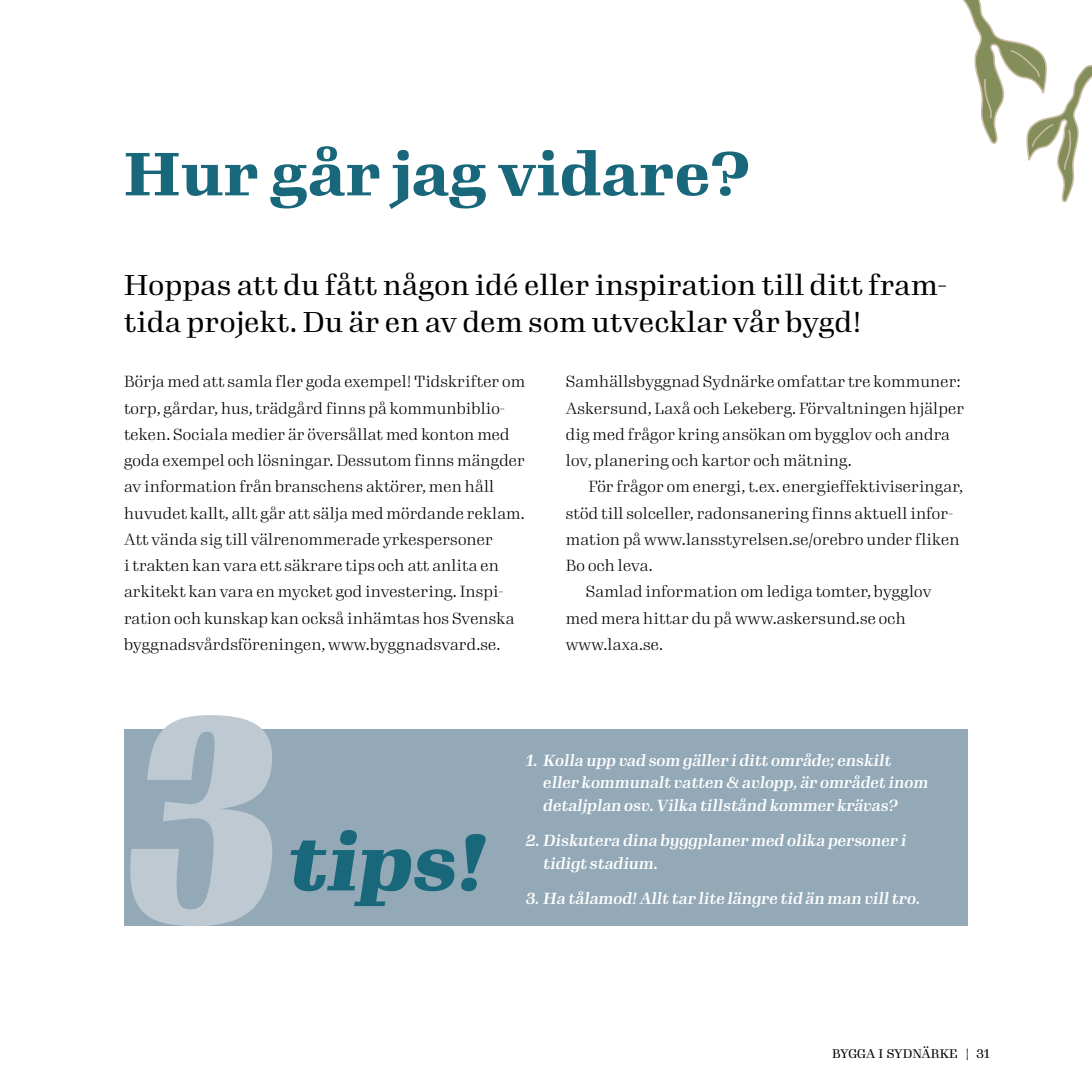
<style>
.page{position:relative;width:1092px;height:1092px;background:#fff}
.page>*{position:absolute;margin:0;border:0;box-sizing:border-box;transform-origin:0 0}
.t1{font:italic 900 288.05px "Gimlet Display Compressed";color:#bec9d2}
.t2{font:italic 900 78.23px "Gimlet Display";color:#19677a}
.t3{font:700 59.5px "Gimlet Display";letter-spacing:.02em;color:#19677a}
.t4{font:28px/36.8px "Gimlet Display";letter-spacing:.02em;color:#000}
.t5{font:300 15.75px/26.2px "Gimlet Display";letter-spacing:.01em;color:#000}
.t6{font:italic 500 15.75px/22.8px "Gimlet Display";letter-spacing:.01em;color:#fff}
.t7{font:12.25px "Gimlet Display";color:#000}
</style>
<div class="page">
<div style="left:124px;top:729px;width:843px;height:196px;background:#93a9b7"></div>
<svg style="left:963px;top:0;width:128px;height:203px"></svg>
<h3 class="t3" style="left:124px;top:133px;width:626px">Hur går jag vidare?</h3>
<h3 class="t4" style="left:124px;top:265px;width:824px">Hoppas att du fått någon idé eller inspiration till ditt fram&shy;tida projekt. Du är en av dem som utvecklar vår bygd!</h3>
<p class="t5" style="left:124px;top:367px;width:402px">Börja med att samla fler goda exempel! Tidskrifter om torp, gårdar, hus, trädgård finns på kommunbiblio&shy;teken. Sociala medier är översållat med konton med goda exempel och lösningar. Dessutom finns mängder av information från branschens aktörer, men håll huvudet kallt, allt går att sälja med mördande reklam.<br>Att vända sig till välrenommerade yrkespersoner<br>i trakten kan vara ett säkrare tips och att anlita en arkitekt kan vara en mycket god investering. Inspi&shy;ration och kunskap kan också inhämtas hos Svenska byggnadsvårdsföreningen, www.byggnadsvard.se.</p>
<p class="t5" style="left:566px;top:367px;width:399px">Samhällsbyggnad Sydnärke omfattar tre kommuner:<br>Askersund, Laxå och Lekeberg. Förvaltningen hjälper dig med frågor kring ansökan om bygglov och andra lov, planering och kartor och mätning.</p>
<p class="t5" style="left:588px;top:472px;width:376px">För frågor om energi, t.ex. energieffektiviseringar,</p>
<p class="t5" style="left:566px;top:499px;width:388px">stöd till solceller, radonsanering finns aktuell infor-</p>
<p class="t5" style="left:566px;top:525px;width:395px">mation på www.lansstyrelsen.se/orebro under fliken</p>
<p class="t5" style="left:566px;top:551px;width:88px">Bo och leva.</p>
<p class="t5" style="left:585px;top:577px;width:347px">Samlad information om lediga tomter, bygglov</p>
<p class="t5" style="left:566px;top:604px;width:341px">med mera hittar du på www.askersund.se och</p>
<p class="t5" style="left:566px;top:630px;width:99px">www.laxa.se.</p>
<h1 class="t1" style="left:131px;top:621px;width:151px">3</h1>
<h2 class="t2" style="left:289px;top:807px;width:197px">tips!</h2>
<p class="t6" style="left:543px;top:747px;width:386px;text-indent:-17px">1. Kolla upp vad som gäller i ditt område; enskilt eller kommunalt vatten &amp; avlopp, är området inom detaljplan osv. Vilka tillstånd kommer krävas?</p>
<p class="t6" style="left:543px;top:828px;width:364px;text-indent:-17px">2. Diskutera dina byggplaner med olika personer i tidigt stadium.</p>
<p class="t6" style="left:526px;top:886px;width:396px">3. Ha tålamod! Allt tar lite längre tid än man vill tro.</p>
<p class="t7" style="left:832px;top:1044px;width:159px">BYGGA I SYDNÄRKE | 31</p>
</div>
